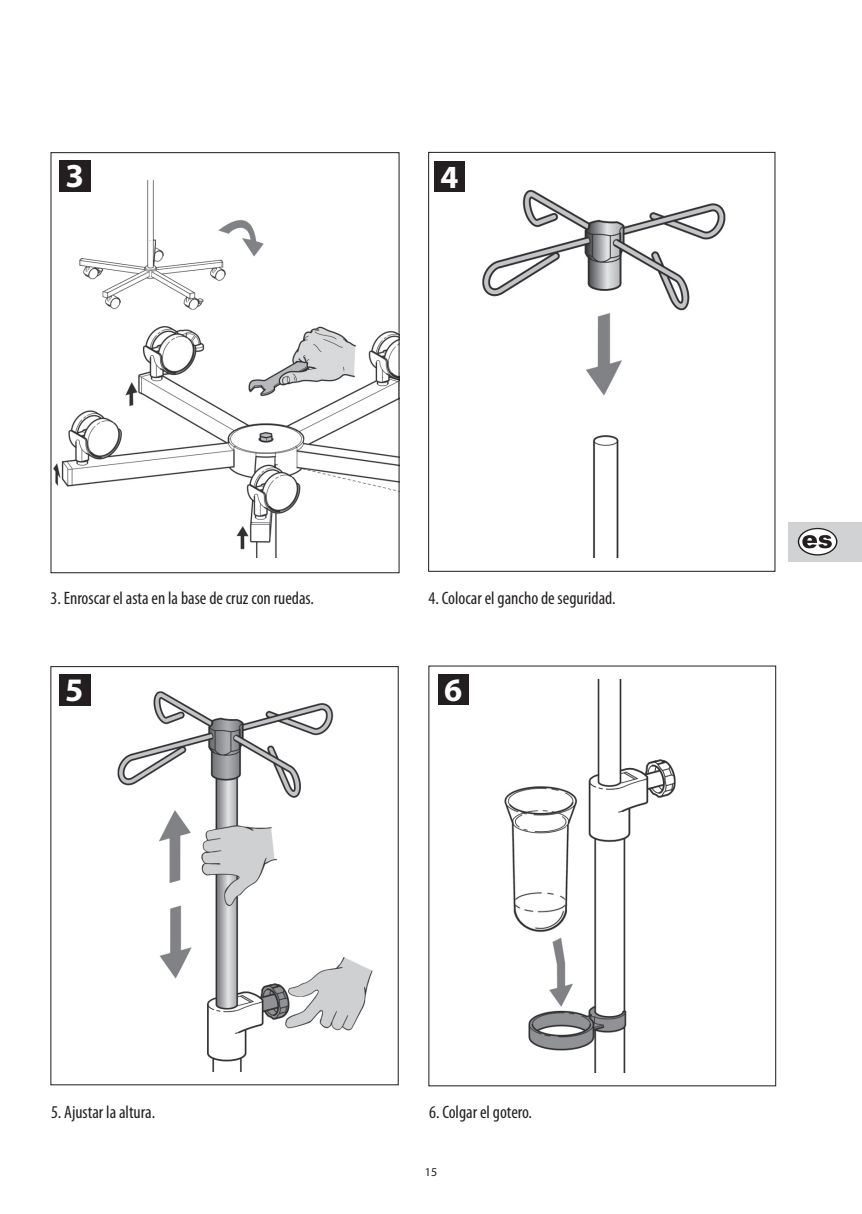
<style>
.page{position:relative;width:862px;height:1214px;background:#fff}
.page>*{position:absolute;margin:0;border:0;box-sizing:border-box;transform-origin:0 0}
.t1{font:700 33.6px "Myriad Pro";color:#fff}
.t2{font:700 32.8px "Myriad Pro";color:#fff}
.t3{font:700 32.6px "Myriad Pro";color:#fff}
.t4{font:700 32.4px "Myriad Pro";color:#fff}
.t5{font:condensed 18px "Myriad Pro";color:#231f20}
.t6{font:12px "Myriad Pro";color:#231f20}
</style>
<div class="page">
<div style="left:788px;top:522px;width:74px;height:39px;background:#d1d2d4"></div>
<svg style="left:798px;top:528px;width:39px;height:27px"></svg>
<div style="left:799px;top:529px;width:37px;height:25px;background:#fff;border-radius:50%"></div>
<svg style="left:802px;top:535px;width:30px;height:13px"></svg>
<img style="left:482px;top:190px;width:244px;height:367px">
<div style="left:428px;top:152px;width:347px;height:419px;border:1px solid #231f20"></div>
<img style="left:53px;top:179px;width:344px;height:378px">
<div style="left:50px;top:152px;width:349px;height:421px;border:1px solid #231f20"></div>
<div style="left:434px;top:161px;width:31px;height:31px;background:#231f20"></div>
<div style="left:59px;top:160px;width:32px;height:32px;background:#231f20"></div>
<img style="left:504px;top:679px;width:172px;height:393px">
<div style="left:438px;top:674px;width:31px;height:31px;background:#231f20"></div>
<img style="left:59px;top:680px;width:314px;height:390px">
<div style="left:50px;top:666px;width:349px;height:419px;border:1px solid #231f20"></div>
<div style="left:59px;top:674px;width:31px;height:31px;background:#231f20"></div>
<h1 class="t1" style="left:65px;top:157px;width:20px">3</h1>
<h3 class="t4" style="left:440px;top:158px;width:19px">4</h3>
<p class="t5" style="left:51px;top:588px;width:265px">3. Enroscar el asta en la base de cruz con ruedas.</p>
<p class="t5" style="left:428px;top:588px;width:188px">4. Colocar el gancho de seguridad.</p>
<h2 class="t2" style="left:65px;top:671px;width:20px">5</h2>
<h3 class="t3" style="left:444px;top:671px;width:20px">6</h3>
<p class="t5" style="left:51px;top:1102px;width:106px">5. Ajustar la altura.</p>
<p class="t5" style="left:429px;top:1102px;width:104px">6. Colgar el gotero.</p>
<p class="t6" style="left:425px;top:1165px;width:14px">15</p>
</div>
